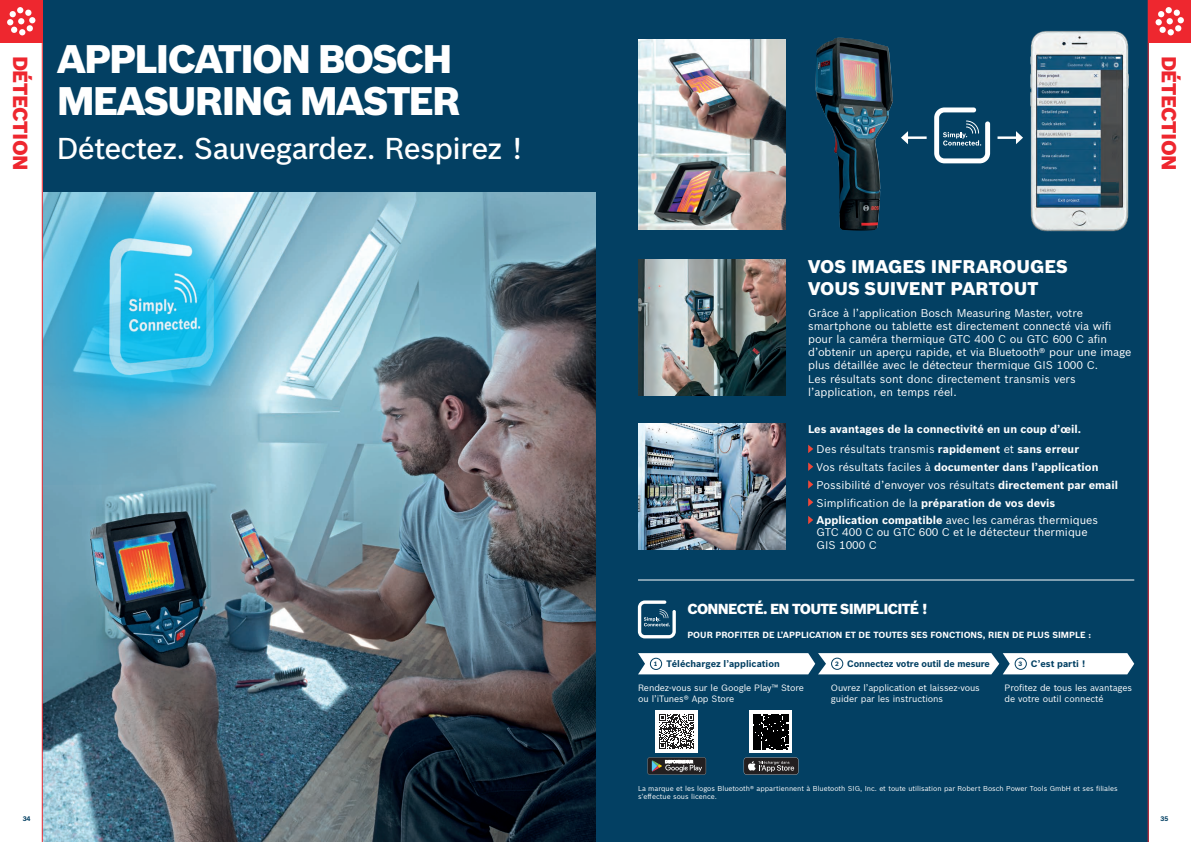
<style>
.page{position:relative;width:1191px;height:842px;background:#fff}
.page>*{position:absolute;margin:0;border:0;box-sizing:border-box;transform-origin:0 0}
.t1{font:900 39px/42.7px "Bosch Sans";letter-spacing:-.05em;color:#fff}
.t2{font:500 29.5px "Bosch Sans";letter-spacing:-.025em;color:#fff}
.t3{font:900 20px "Bosch Sans";letter-spacing:-.025em;color:#ee272f}
.t4{font:900 18px/21.6px "Bosch Sans";color:#fff}
.t5{font:900 14.3px "Bosch Sans";letter-spacing:-.05em;color:#fff}
.t6{font:11px/13.2px "Bosch Sans";letter-spacing:-.005em;color:#fff}
.t7{font:700 11px/20.6px "Bosch Sans";color:#fff;text-align:center}
.t8{font:700 9.2px "Bosch Sans";color:#034063}
.t9{font:9px/10.8px "Bosch Sans";letter-spacing:-.01em;color:#fff}
.t10{font:700 8.7px "Bosch Sans";color:#fff}
.t11{font:7px/8.4px "Bosch Sans";color:#fff}
.t12{font:700 6.5px "Bosch Sans";color:#034063}
.s1{font-weight:400}
.s2{font-weight:700}
.s3{font-size:6.2px}
</style>
<div class="page">
<div style="left:43px;top:0;width:1105px;height:842px;background:#034063"></div>
<img style="left:43px;top:192px;width:552px;height:650px">
<img style="left:43px;top:192px;width:304px;height:293px">
<svg style="left:934px;top:107px;width:56px;height:56px"></svg>
<hr style="left:997px;top:136px;width:21px;height:3px;background:#fff">
<svg style="left:1016px;top:131px;width:7px;height:13px"></svg>
<img style="left:1030px;top:30px;width:99px;height:202px">
<hr style="left:905px;top:136px;width:21px;height:3px;background:#fff">
<svg style="left:901px;top:131px;width:7px;height:13px"></svg>
<svg style="left:808px;top:445px;width:5px;height:8px"></svg>
<svg style="left:808px;top:462px;width:5px;height:9px"></svg>
<svg style="left:808px;top:480px;width:5px;height:9px"></svg>
<svg style="left:808px;top:498px;width:5px;height:8px"></svg>
<svg style="left:808px;top:516px;width:5px;height:8px"></svg>
<img style="left:638px;top:259px;width:148px;height:137px">
<img style="left:638px;top:39px;width:147px;height:190px">
<img style="left:638px;top:424px;width:147px;height:125px">
<img style="left:815px;top:38px;width:78px;height:192px">
<div style="left:749px;top:711px;width:43px;height:42px;background:#fff"></div>
<svg style="left:753px;top:714px;width:36px;height:36px"></svg>
<svg style="left:753px;top:714px;width:35px;height:35px"></svg>
<svg style="left:638px;top:600px;width:38px;height:38px"></svg>
<svg style="left:638px;top:653px;width:496px;height:21px;background:#eef2f4"></svg>
<div style="left:650px;top:658px;width:12px;height:12px;border:1px solid #034063;border-radius:50%"></div>
<div style="left:831px;top:658px;width:12px;height:12px;border:1px solid #034063;border-radius:50%"></div>
<div style="left:1014px;top:658px;width:12px;height:12px;border:1px solid #034063;border-radius:50%"></div>
<hr style="left:638px;top:580px;width:496px;height:1px;background:#fff">
<svg style="left:743px;top:757px;width:55px;height:18px"></svg>
<svg style="left:647px;top:757px;width:59px;height:18px"></svg>
<div style="left:655px;top:710px;width:43px;height:43px;background:#fff"></div>
<svg style="left:659px;top:714px;width:35px;height:35px"></svg>
<div style="left:1148px;top:0;width:43px;height:43px;background:#ee272f"></div>
<div style="left:0;top:0;width:43px;height:43px;background:#ee272f"></div>
<hr style="left:1148px;top:0;width:1px;height:842px;background:#ee272f">
<hr style="left:42px;top:0;width:1px;height:842px;background:#ee272f">
<svg style="left:1155px;top:7px;width:28px;height:28px"></svg>
<svg style="left:7px;top:7px;width:28px;height:28px"></svg>
<h1 class="t1" style="left:57px;top:38px;width:405px">APPLICATION BOSCH<br>MEASURING MASTER</h1>
<h2 class="t2" style="left:57px;top:130px;width:467px">Détectez. Sauvegardez. Respirez !</h2>
<h3 class="t3" style="left:33px;top:56px;width:116px;rotate:90deg">DÉTECTION</h3>
<h3 class="t3" style="left:1181px;top:56px;width:116px;rotate:90deg">DÉTECTION</h3>
<h3 class="t4" style="left:808px;top:256px;width:261px">VOS IMAGES INFRAROUGES<br>VOUS SUIVENT PARTOUT</h3>
<p class="t6" style="left:808px;top:305px;width:325px">Grâce à l’application Bosch Measuring Master, votre smartphone ou tablette est directement connecté via wifi pour la caméra thermique GTC 400 C ou GTC 600 C afin d’obtenir un aperçu rapide, et via Bluetooth® pour une image plus détaillée avec le détecteur thermique GIS 1000 C.<br>Les résultats sont donc directement transmis vers l’application, en temps réel.</p>
<p class="t7" style="left:808px;top:418px;width:274px">Les avantages de la connectivité en un coup d’œil.<br><span class="s1">Des résultats transmis</span> rapidement <span class="s1">et</span> sans erreur</p>
<p class="t6" style="left:816px;top:457px;width:303px;line-height:17.8px">Vos résultats faciles à <span class="s2">documenter dans l’application </span>Possibilité d’envoyer vos résultats <span class="s2">directement par email </span>Simplification de la <span class="s2">préparation de vos devis Application compatible</span> avec les caméras thermiques</p>
<p class="t6" style="left:816px;top:526px;width:272px;line-height:12.1px">GTC 400 C ou GTC 600 C et le détecteur thermique<br>GIS 1000 C</p>
<h3 class="t5" style="left:687px;top:600px;width:241px">CONNECTÉ. EN TOUTE SIMPLICITÉ !</h3>
<p class="t10" style="left:687px;top:629px;width:405px">POUR PROFITER DE L’APPLICATION ET DE TOUTES SES FONCTIONS, RIEN DE PLUS SIMPLE :</p>
<p class="t8" style="left:654px;top:657px;width:127px"><span class="s3">1</span> Téléchargez l’application</p>
<p class="t8" style="left:835px;top:657px;width:156px"><span class="s3">2</span> Connectez votre outil de mesure</p>
<p class="t8" style="left:1018px;top:657px;width:68px"><span class="s3">3</span> C’est parti !</p>
<p class="t9" style="left:1004px;top:682px;width:129px">Profitez de tous les avantages de votre outil connecté</p>
<p class="t9" style="left:638px;top:681px;width:167px">Rendez-vous sur le Google Play™ Store ou l’iTunes® App Store</p>
<p class="t9" style="left:831px;top:681px;width:150px">Ouvrez l’application et laissez-vous guider par les instructions</p>
<p class="t11" style="left:638px;top:783px;width:481px">La marque et les logos Bluetooth® appartiennent à Bluetooth SIG, Inc. et toute utilisation par Robert Bosch Power Tools GmbH et ses filiales s’effectue sous licence.</p>
<p class="t12" style="left:23px;top:813px;width:9px">34</p>
<p class="t12" style="left:1160px;top:813px;width:9px">35</p>
</div>
